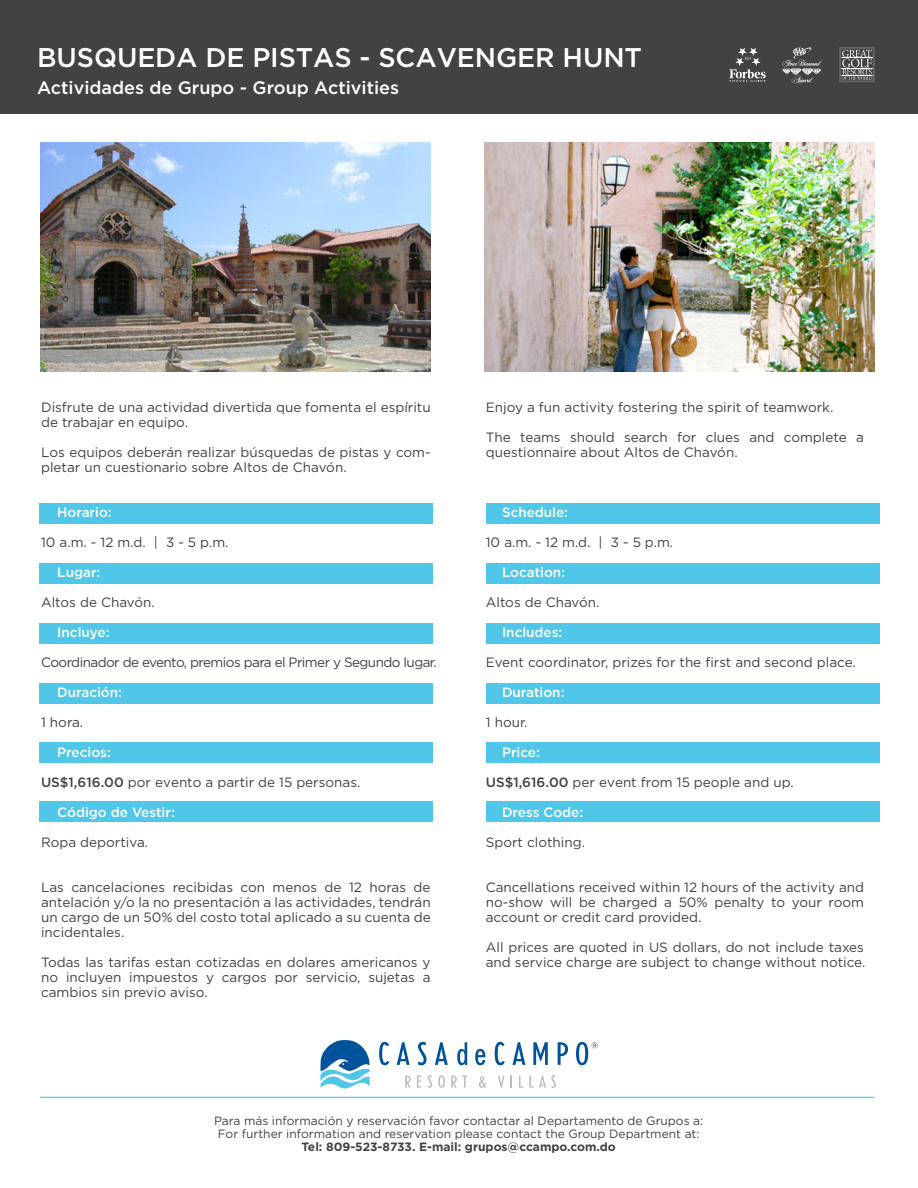
<style>
.page{position:relative;width:918px;height:1188px;background:#fff}
.page>*{position:absolute;margin:0;border:0;box-sizing:border-box;transform-origin:0 0}
.t1{font:500 27px "Gotham";letter-spacing:-.005em;color:#fff}
.t2{font:500 18px "Gotham";color:#fff}
.t3{font:13.5px/15px "Gotham";color:#424143}
.t4{font:500 13.5px "Gotham";color:#fff}
.t5{font:13.5px "Gotham";letter-spacing:-.04em;color:#424143}
.t6{font:12px/12.9px "Gotham";color:#424143;text-align:center}
.t7{font:700 12px "Gotham";color:#424143}
.s1{font-weight:500}
</style>
<div class="page">
<hr style="left:40px;top:1097px;width:834px;height:1px;background:#7bc9ea">
<div style="left:0;top:0;width:918px;height:113px;background:#424143"></div>
<svg style="left:379px;top:1042px;width:10px;height:23px"></svg>
<svg style="left:397px;top:1042px;width:13px;height:23px"></svg>
<svg style="left:418px;top:1042px;width:9px;height:23px"></svg>
<svg style="left:435px;top:1042px;width:13px;height:23px"></svg>
<svg style="left:457px;top:1042px;width:10px;height:23px"></svg>
<svg style="left:475px;top:1049px;width:10px;height:16px"></svg>
<svg style="left:495px;top:1042px;width:10px;height:23px"></svg>
<svg style="left:513px;top:1042px;width:12px;height:23px"></svg>
<svg style="left:533px;top:1042px;width:15px;height:23px"></svg>
<svg style="left:558px;top:1042px;width:10px;height:23px"></svg>
<svg style="left:320px;top:1040px;width:50px;height:49px"></svg>
<svg style="left:405px;top:1076px;width:6px;height:12px"></svg>
<svg style="left:417px;top:1076px;width:4px;height:12px"></svg>
<svg style="left:428px;top:1075px;width:4px;height:13px"></svg>
<svg style="left:438px;top:1075px;width:7px;height:13px"></svg>
<svg style="left:451px;top:1076px;width:16px;height:12px"></svg>
<svg style="left:479px;top:1076px;width:7px;height:12px"></svg>
<svg style="left:498px;top:1076px;width:7px;height:12px"></svg>
<svg style="left:511px;top:1076px;width:1px;height:12px"></svg>
<svg style="left:519px;top:1075px;width:37px;height:13px"></svg>
<svg style="left:576px;top:1042px;width:22px;height:23px"></svg>
<svg style="left:840px;top:47px;width:34px;height:35px"></svg>
<svg style="left:782px;top:47px;width:40px;height:37px"></svg>
<svg style="left:729px;top:48px;width:37px;height:34px"></svg>
<div style="left:39px;top:503px;width:394px;height:20px;background:#50c7e8"></div>
<div style="left:39px;top:563px;width:394px;height:21px;background:#50c7e8"></div>
<div style="left:39px;top:623px;width:394px;height:20px;background:#50c7e8"></div>
<div style="left:39px;top:683px;width:394px;height:20px;background:#50c7e8"></div>
<div style="left:39px;top:742px;width:394px;height:21px;background:#50c7e8"></div>
<div style="left:486px;top:503px;width:394px;height:20px;background:#50c7e8"></div>
<div style="left:486px;top:563px;width:394px;height:21px;background:#50c7e8"></div>
<div style="left:486px;top:623px;width:394px;height:20px;background:#50c7e8"></div>
<div style="left:486px;top:683px;width:394px;height:20px;background:#50c7e8"></div>
<div style="left:486px;top:742px;width:394px;height:21px;background:#50c7e8"></div>
<div style="left:39px;top:802px;width:394px;height:20px;background:#50c7e8"></div>
<div style="left:486px;top:802px;width:394px;height:20px;background:#50c7e8"></div>
<img style="left:485px;top:143px;width:389px;height:229px">
<img style="left:41px;top:143px;width:389px;height:229px">
<h1 class="t1" style="left:37px;top:40px;width:606px">BUSQUEDA DE PISTAS - SCAVENGER HUNT</h1>
<h2 class="t2" style="left:37px;top:75px;width:363px">Actividades de Grupo - Group Activities</h2>
<p class="t3" style="left:41px;top:400px;width:391px">Disfrute de una actividad divertida que fomenta el espíritu de trabajar en equipo.</p>
<p class="t3" style="left:41px;top:445px;width:391px">Los equipos deberán realizar búsquedas de pistas y com&shy;pletar un cuestionario sobre Altos de Chavón.</p>
<p class="t4" style="left:57px;top:504px;width:56px">Horario:</p>
<p class="t3" style="left:41px;top:535px;width:189px">10 a.m. - 12 m.d. | 3 - 5 p.m.</p>
<p class="t4" style="left:57px;top:564px;width:45px">Lugar:</p>
<p class="t3" style="left:41px;top:595px;width:115px">Altos de Chavón.</p>
<p class="t4" style="left:57px;top:624px;width:54px">Incluye:</p>
<p class="t5" style="left:41px;top:654px;width:397px">Coordinador de evento, premios para el Primer y Segundo lugar.</p>
<p class="t4" style="left:57px;top:684px;width:66px">Duración:</p>
<p class="t3" style="left:41px;top:715px;width:44px">1 hora.</p>
<p class="t4" style="left:57px;top:744px;width:55px">Precios:</p>
<p class="t3" style="left:41px;top:775px;width:321px"><span class="s1">US$1,616.00</span> por evento a partir de 15 personas.</p>
<p class="t4" style="left:57px;top:804px;width:119px">Código de Vestir:</p>
<p class="t3" style="left:41px;top:835px;width:109px">Ropa deportiva.</p>
<p class="t3" style="left:41px;top:880px;width:391px;text-align:justify">Las cancelaciones recibidas con menos de 12 horas de antelación y/o la no presentación a las actividades, tendrán un cargo de un 50% del costo total aplicado a su cuenta de incidentales.</p>
<p class="t3" style="left:41px;top:955px;width:391px;text-align:justify">Todas las tarifas estan cotizadas en dolares americanos y no incluyen impuestos y cargos por servicio, sujetas a cambios sin previo aviso.</p>
<p class="t3" style="left:486px;top:400px;width:349px">Enjoy a fun activity fostering the spirit of teamwork.</p>
<p class="t3" style="left:486px;top:430px;width:380px">The teams should search for clues and complete a questionnaire about Altos de Chavón.</p>
<p class="t4" style="left:502px;top:504px;width:68px">Schedule:</p>
<p class="t3" style="left:486px;top:535px;width:189px">10 a.m. - 12 m.d. | 3 - 5 p.m.</p>
<p class="t4" style="left:502px;top:564px;width:65px">Location:</p>
<p class="t3" style="left:486px;top:595px;width:115px">Altos de Chavón.</p>
<p class="t4" style="left:502px;top:624px;width:62px">Includes:</p>
<p class="t3" style="left:486px;top:655px;width:372px">Event coordinator, prizes for the first and second place.</p>
<p class="t4" style="left:502px;top:684px;width:64px">Duration:</p>
<p class="t3" style="left:486px;top:715px;width:43px">1 hour.</p>
<p class="t4" style="left:502px;top:744px;width:39px">Price:</p>
<p class="t3" style="left:486px;top:775px;width:310px"><span class="s1">US$1,616.00</span> per event from 15 people and up.</p>
<p class="t4" style="left:502px;top:804px;width:83px">Dress Code:</p>
<p class="t3" style="left:486px;top:835px;width:101px">Sport clothing.</p>
<p class="t3" style="left:486px;top:880px;width:380px;text-align:justify">Cancellations received within 12 hours of the activity and no-show will be charged a 50% penalty to your room account or credit card provided.</p>
<p class="t3" style="left:486px;top:940px;width:381px">All prices are quoted in US dollars, do not include taxes and service charge are subject to change without notice.</p>
<p class="t6" style="left:214px;top:1114px;width:491px">Para más información y reservación favor contactar al Departamento de Grupos a:<br>For further information and reservation please contact the Group Department at:</p>
<p class="t7" style="left:301px;top:1140px;width:316px">Tel: 809-523-8733. E-mail: grupos@ccampo.com.do</p>
</div>
